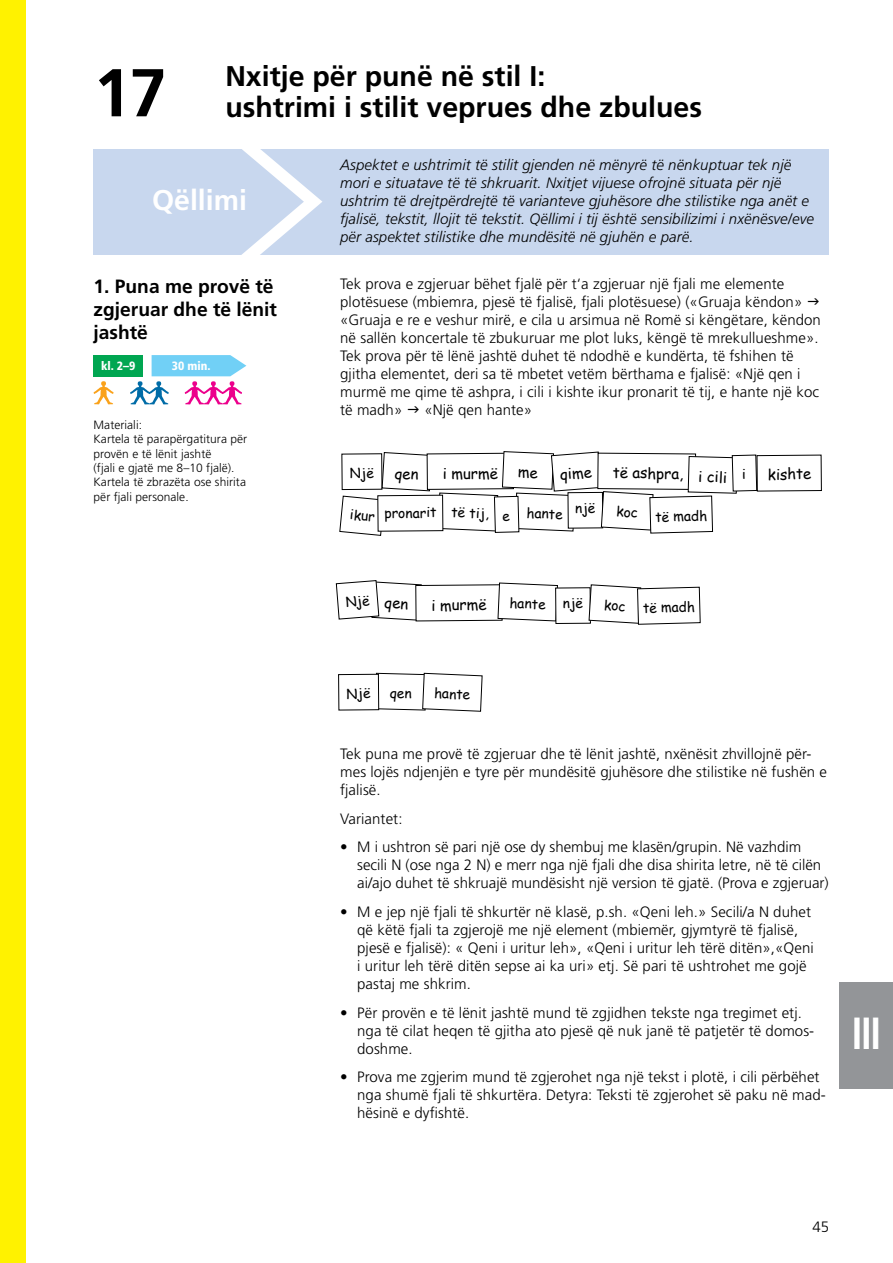
<style>
.page{position:relative;width:893px;height:1263px;background:#fff}
.page>*{position:absolute;margin:0;border:0;box-sizing:border-box;transform-origin:0 0}
.t1{font:700 67.5px "Frutiger";color:#000}
.t2{font:700 condensed 45px "Frutiger";color:#fff;scale:.9 1}
.t3{font:700 28.5px "Frutiger";color:#000}
.t4{font:700 28.5px "Frutiger";color:#fff}
.t5{font:700 19.2px/23.1px "Frutiger";color:#000}
.t6{font:300 15px/18px "Frutiger";letter-spacing:.005em;color:#000}
.t7{font:italic 300 15px/18px "Frutiger";letter-spacing:.005em;color:#000}
.t8{font:15px "Comic Sans MS";color:#000}
.t9{font:13.8px "Comic Sans MS";color:#000}
.t10{font:300 12px/14.4px "Frutiger";letter-spacing:.005em;color:#000}
.t11{font:900 condensed 12px "Frutiger";color:#fff}
</style>
<div class="page">
<div style="left:94px;top:149px;width:735px;height:105px;background:#c8d7ee"></div>
<svg style="left:213px;top:149px;width:119px;height:106px"></svg>
<div style="left:94px;top:355px;width:49px;height:21px;background:#00a651"></div>
<svg style="left:93px;top:381px;width:21px;height:23px"></svg>
<svg style="left:130px;top:355px;width:116px;height:49px"></svg>
<div style="left:840px;top:982px;width:53px;height:107px;background:#939598"></div>
<div style="left:555px;top:588px;width:36px;height:36px;border:1px solid #000"></div>
<div style="left:338px;top:674px;width:41px;height:36px;border:1px solid #000"></div>
<div style="left:0;top:0;width:26px;height:1263px;background:#fff200"></div>
<hr style="left:0;top:0;width:1px;height:489px;background:#000">
<svg style="left:339px;top:451px;width:483px;height:85px"></svg>
<svg style="left:589px;top:584px;width:111px;height:40px"></svg>
<svg style="left:336px;top:580px;width:222px;height:41px"></svg>
<svg style="left:347px;top:673px;width:135px;height:38px"></svg>
<h1 class="t1" style="left:94px;top:53px;width:75px">17</h1>
<h3 class="t3" style="left:225px;top:59px;width:321px">Nxitje për punë në stil I:</h3>
<h3 class="t3" style="left:225px;top:91px;width:478px">ushtrimi i stilit veprues dhe zbulues</h3>
<h3 class="t4" style="left:152px;top:183px;width:97px">Qëllimi</h3>
<p class="t5" style="left:94px;top:274px;width:185px">1. Puna me provë të zgjeruar dhe të lënit jashtë</p>
<p class="t11" style="left:101px;top:358px;width:36px">kl. 2–9</p>
<p class="t11" style="left:172px;top:358px;width:40px">30 min.</p>
<p class="t10" style="left:94px;top:417px;width:155px">Materiali:<br>Kartela të parapërgatitura për provën e të lënit jashtë<br>(fjali e gjatë me 8–10 fjalë).<br>Kartela të zbrazëta ose shirita për fjali personale.</p>
<p class="t7" style="left:340px;top:156px;width:475px">Aspektet e ushtrimit të stilit gjenden në mënyrë të nënkuptuar tek një mori e situatave të të shkruarit. Nxitjet vijuese ofrojnë situata për një ushtrim të drejtpërdrejtë të varianteve gjuhësore dhe stilistike nga anët e fjalisë, tekstit, llojit të tekstit. Qëllimi i tij është sensibilizimi i nxënësve/eve për aspektet stilistike dhe mundësitë në gjuhën e parë.</p>
<p class="t6" style="left:340px;top:275px;width:482px">Tek prova e zgjeruar bëhet fjalë për t‘a zgjeruar një fjali me elemente plotësuese (mbiemra, pjesë të fjalisë, fjali plotësuese) («Gruaja këndon» «Gruaja e re e veshur mirë, e cila u arsimua në Romë si këngëtare, këndon në sallën koncertale të zbukuruar me plot luks, këngë të mrekullueshme».<br>Tek prova për të lënë jashtë duhet të ndodhë e kundërta, të fshihen të gjitha elementet, deri sa të mbetet vetëm bërthama e fjalisë: «Një qen i murmë me qime të ashpra, i cili i kishte ikur pronarit të tij, e hante një koc të madh»</p>
<p class="t6" style="left:424px;top:401px;width:109px">«Një qen hante»</p>
<p class="t8" style="left:442px;top:463px;width:57px;rotate:-1deg">i murmë</p>
<p class="t8" style="left:559px;top:464px;width:33px;rotate:-5deg">qime</p>
<p class="t8" style="left:613px;top:461px;width:72px;rotate:1deg">të ashpra,</p>
<p class="t8" style="left:699px;top:465px;width:30px;rotate:2deg">i cili</p>
<p class="t8" style="left:768px;top:463px;width:45px;rotate:-1deg">kishte</p>
<p class="t9" style="left:351px;top:504px;width:27px;rotate:5deg">ikur</p>
<p class="t9" style="left:452px;top:502px;width:39px;rotate:3deg">të tij,</p>
<p class="t9" style="left:527px;top:502px;width:38px;rotate:3deg">hante</p>
<p class="t9" style="left:384px;top:503px;width:54px;rotate:-1deg">pronarit</p>
<p class="t9" style="left:655px;top:507px;width:53px;rotate:-2deg">të madh</p>
<p class="t8" style="left:431px;top:594px;width:57px;rotate:-1deg">i murmë</p>
<p class="t9" style="left:510px;top:592px;width:38px;rotate:3deg">hante</p>
<p class="t9" style="left:643px;top:598px;width:53px;rotate:-2deg">të madh</p>
<p class="t9" style="left:435px;top:683px;width:38px;rotate:3deg">hante</p>
<p class="t6" style="left:340px;top:745px;width:488px">Tek puna me provë të zgjeruar dhe të lënit jashtë, nxënësit zhvillojnë për&shy;mes lojës ndjenjën e tyre për mundësitë gjuhësore dhe stilistike në fushën e fjalisë.</p>
<p class="t6" style="left:340px;top:809px;width:64px">Variantet:</p>
<p class="t6" style="left:357px;top:838px;width:473px;text-indent:-17px">• M i ushtron së pari një ose dy shembuj me klasën/grupin. Në vazhdim secili N (ose nga 2 N) e merr nga një fjali dhe disa shirita letre, në të cilën ai/ajo duhet të shkruajë mundësisht një version të gjatë. (Prova e zgjeruar)</p>
<p class="t6" style="left:357px;top:903px;width:458px;text-indent:-17px">• M e jep një fjali të shkurtër në klasë, p.sh. «Qeni leh.» Secili/a N duhet që këtë fjali ta zgjerojë me një element (mbiemër, gjymtyrë të fjalisë, pjesë e fjalisë): « Qeni i uritur leh», «Qeni i uritur leh tërë ditën»,«Qeni i uritur leh tërë ditën sepse ai ka uri» etj. Së pari të ushtrohet me gojë pastaj me shkrim.</p>
<p class="t6" style="left:357px;top:1003px;width:459px;text-indent:-17px">• Për provën e të lënit jashtë mund të zgjidhen tekste nga tregimet etj. nga të cilat heqen të gjitha ato pjesë që nuk janë të patjetër të domos&shy;doshme.</p>
<p class="t6" style="left:357px;top:1068px;width:470px;text-indent:-17px">• Prova me zgjerim mund të zgjerohet nga një tekst i plotë, i cili përbëhet nga shumë fjali të shkurtëra. Detyra: Teksti të zgjerohet së paku në mad&shy;hësinë e dyfishtë.</p>
<h2 class="t2" style="left:851px;top:1007px;width:35px">III</h2>
<p class="t6" style="left:812px;top:1218px;width:18px">45</p>
</div>
